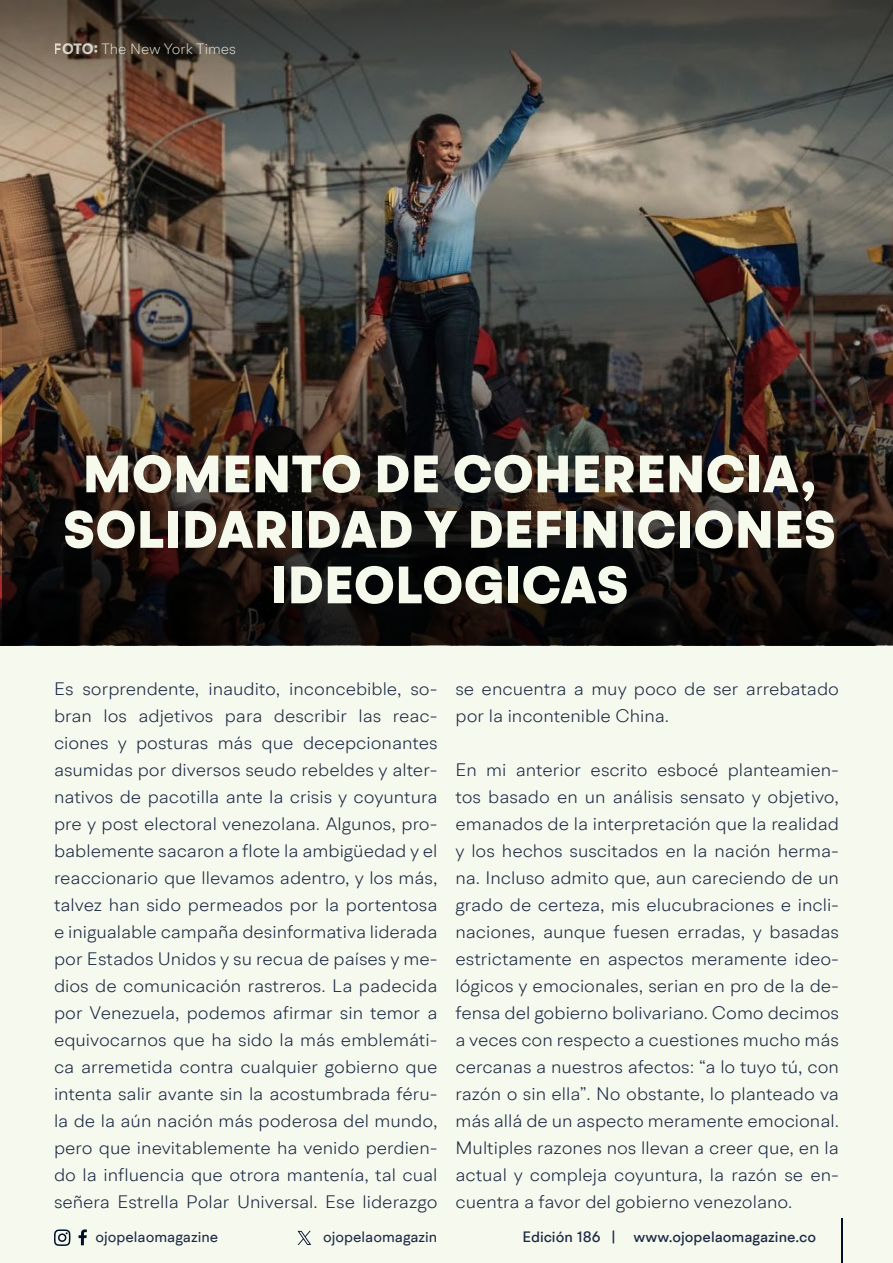
<style>
.page{position:relative;width:893px;height:1263px;background:#f6f9ee}
.page>*{position:absolute;margin:0;border:0;box-sizing:border-box;transform-origin:0 0}
.t1{font:900 52.5px/55.5px "BR Hendrix";letter-spacing:.01em;color:#f5faed;text-align:center}
.t2{font:300 18px/27px "BR Hendrix";color:#1b2943;text-align:justify;scale:1.04 1}
.t3{font:500 15px "BR Hendrix";color:#1b2943}
.t4{font:15px "BR Hendrix";color:#1b2943}
.t5{font:300 15px "BR Hendrix";color:#f5faed}
.s1{font-weight:700}
</style>
<div class="page">
<svg style="left:79px;top:1229px;width:8px;height:16px"></svg>
<svg style="left:54px;top:1229px;width:17px;height:17px"></svg>
<hr style="left:841px;top:1219px;width:1px;height:44px;background:#000f2b">
<svg style="left:298px;top:1231px;width:13px;height:14px"></svg>
<img style="left:0;top:136px;width:893px;height:509px">
<img style="left:2px;top:258px;width:891px;height:387px">
<svg style="left:0;top:0;width:893px;height:136px;background:#54514a"></svg>
<p class="t5" style="left:54px;top:40px;width:184px"><span class="s1">FOTO:</span> The New York Times</p>
<h1 class="t1" style="left:64px;top:448px;width:773px">MOMENTO DE COHERENCIA,<br>SOLIDARIDAD Y DEFINICIONES<br>IDEOLOGICAS</h1>
<p class="t2" style="left:54px;top:675px;width:370px">Es sorprendente, inaudito, inconcebible, so&shy;bran los adjetivos para describir las reac&shy;ciones y posturas más que decepcionantes asumidas por diversos seudo rebeldes y alter&shy;nativos de pacotilla ante la crisis y coyuntura pre y post electoral venezolana. Algunos, pro&shy;bablemente sacaron a flote la ambigüedad y el reaccionario que llevamos adentro, y los más, talvez han sido permeados por la portentosa e inigualable campaña desinformativa liderada por Estados Unidos y su recua de países y me&shy;dios de comunicación rastreros. La padecida por Venezuela, podemos afirmar sin temor a equivocarnos que ha sido la más emblemáti&shy;ca arremetida contra cualquier gobierno que intenta salir avante sin la acostumbrada féru&shy;la de la aún nación más poderosa del mundo, pero que inevitablemente ha venido perdien&shy;do la influencia que otrora mantenía, tal cual señera Estrella Polar Universal. Ese liderazgo</p>
<p class="t2" style="left:455px;top:675px;width:370px">se encuentra a muy poco de ser arrebatado por la incontenible China.</p>
<p class="t2" style="left:455px;top:756px;width:370px">En mi anterior escrito esbocé planteamien&shy;tos basado en un análisis sensato y objetivo, emanados de la interpretación que la realidad y los hechos suscitados en la nación herma&shy;na. Incluso admito que, aun careciendo de un grado de certeza, mis elucubraciones e incli&shy;naciones, aunque fuesen erradas, y basadas estrictamente en aspectos meramente ideo&shy;lógicos y emocionales, serian en pro de la de&shy;fensa del gobierno bolivariano. Como decimos a veces con respecto a cuestiones mucho más cercanas a nuestros afectos: “a lo tuyo tú, con razón o sin ella”. No obstante, lo planteado va más allá de un aspecto meramente emocional.<br>Multiples razones nos llevan a creer que, en la actual y compleja coyuntura, la razón se en&shy;cuentra a favor del gobierno venezolano.</p>
<p class="t4" style="left:96px;top:1227px;width:124px">ojopelaomagazine</p>
<p class="t4" style="left:323px;top:1227px;width:116px">ojopelaomagazin</p>
<p class="t3" style="left:522px;top:1227px;width:295px">Edición 186 | www.ojopelaomagazine.co</p>
</div>
